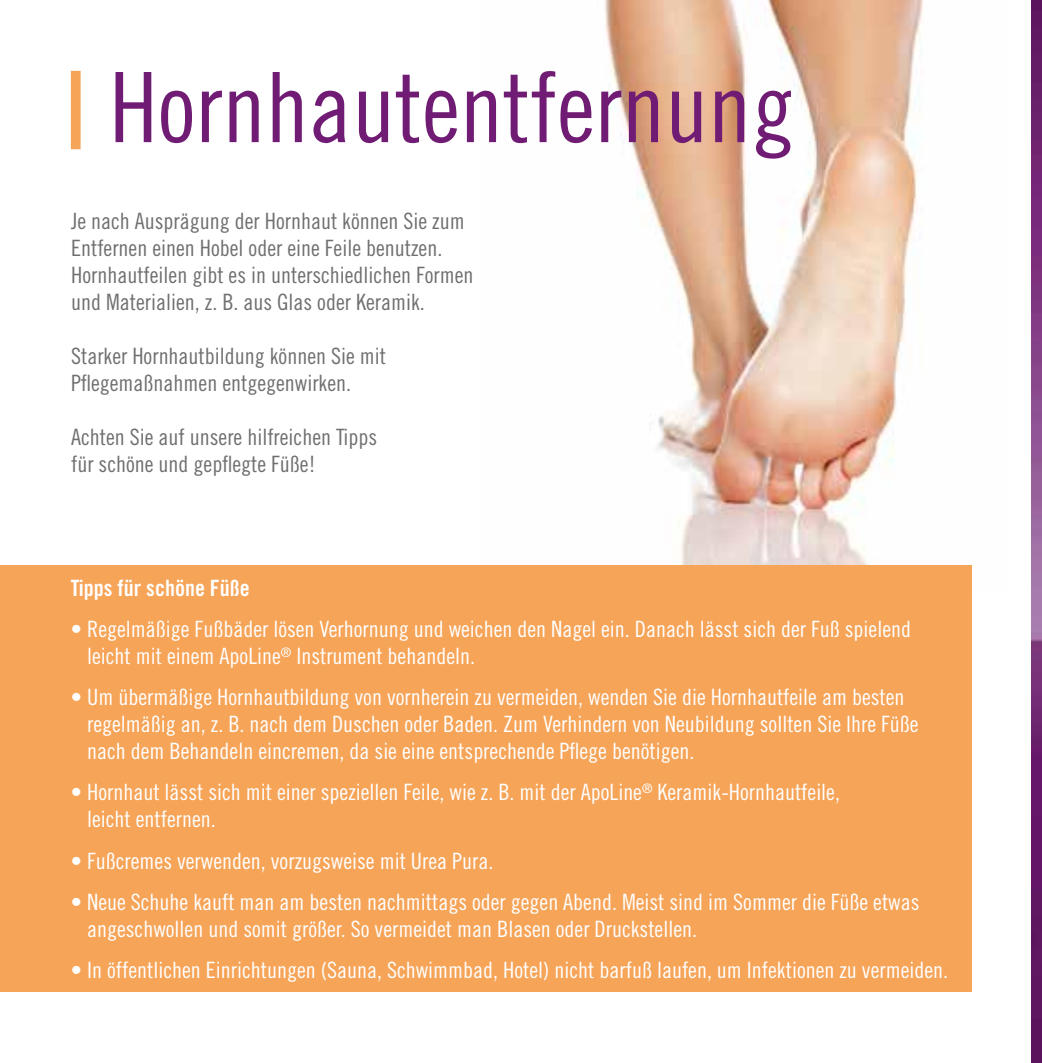
<style>
.page{position:relative;width:1042px;height:1063px;background:#fff}
.page>*{position:absolute;margin:0;border:0;box-sizing:border-box;transform-origin:0 0}
.t1{font:97.25px "Trade Gothic LT Std Cn 18";color:#701c74}
.t2{font:22.5px/27px "Trade Gothic LT Std Cn 18";color:#fff}
.t3{font:22.5px/27px "Trade Gothic LT Std Cn 18";color:#706f6f}
.t4{font:22.5px "Trade Gothic LT Std Bd Cn 20";color:#fff}
</style>
<div class="page">
<img style="left:604px;top:0;width:368px;height:591px">
<img style="left:1031px;top:0;width:11px;height:1063px">
<div style="left:0;top:565px;width:971px;height:427px;background:#f6a458"></div>
<div style="left:71px;top:71px;width:10px;height:78px;background:#f6a458"></div>
<h1 class="t1" style="left:109px;top:50px;width:687px">Hornhautentfernung</h1>
<p class="t3" style="left:71px;top:207px;width:404px">Je nach Ausprägung der Hornhaut können Sie zum Entfernen einen Hobel oder eine Feile benutzen.<br>Hornhautfeilen gibt es in unterschiedlichen Formen und Materialien, z. B. aus Glas oder Keramik.</p>
<p class="t3" style="left:71px;top:342px;width:316px">Starker Hornhautbildung können Sie mit<br>Pflegemaßnahmen entgegenwirken.</p>
<p class="t3" style="left:71px;top:423px;width:308px">Achten Sie auf unsere hilfreichen Tipps für schöne und gepflegte Füße!</p>
<p class="t4" style="left:71px;top:574px;width:181px">Tipps für schöne Füße</p>
<p class="t2" style="left:87px;top:615px;width:825px;text-indent:-16px">• Regelmäßige Fußbäder lösen Verhornung und weichen den Nagel ein. Danach lässt sich der Fuß spielend leicht mit einem ApoLine<sup>®</sup> Instrument behandeln.</p>
<p class="t2" style="left:87px;top:684px;width:833px;text-indent:-16px">• Um übermäßige Hornhautbildung von vornherein zu vermeiden, wenden Sie die Hornhautfeile am besten regelmäßig an, z. B. nach dem Duschen oder Baden. Zum Verhindern von Neubildung sollten Sie Ihre Füße nach dem Behandeln eincremen, da sie eine entsprechende Pflege benötigen.</p>
<p class="t2" style="left:87px;top:779px;width:754px;text-indent:-16px">• Hornhaut lässt sich mit einer speziellen Feile, wie z. B. mit der ApoLine<sup>®</sup> Keramik-Hornhautfeile, leicht entfernen.</p>
<p class="t2" style="left:71px;top:847px;width:424px">• Fußcremes verwenden, vorzugsweise mit Urea Pura.</p>
<p class="t2" style="left:87px;top:888px;width:834px;text-indent:-16px">• Neue Schuhe kauft man am besten nachmittags oder gegen Abend. Meist sind im Sommer die Füße etwas angeschwollen und somit größer. So vermeidet man Blasen oder Druckstellen.</p>
<p class="t2" style="left:71px;top:956px;width:879px">• In öffentlichen Einrichtungen (Sauna, Schwimmbad, Hotel) nicht barfuß laufen, um Infektionen zu vermeiden.</p>
</div>
